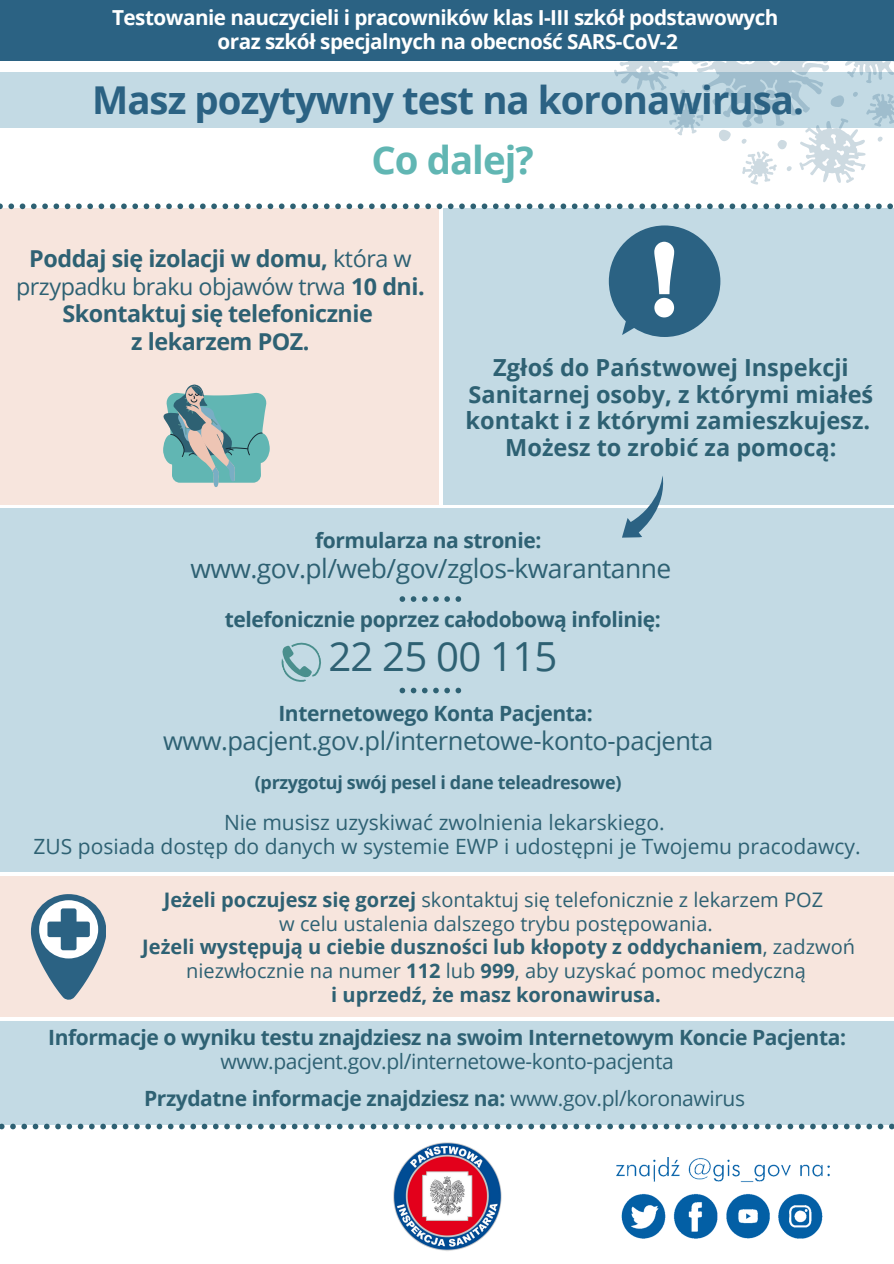
<style>
.page{position:relative;width:894px;height:1264px;background:#fff}
.page>*{position:absolute;margin:0;border:0;box-sizing:border-box;transform-origin:0 0}
.t1{font:40.2px "Open Sans";letter-spacing:-.02em;color:#2e6173}
.t2{font:700 38.4px "Open Sans";letter-spacing:-.025em;color:#2b6283}
.t3{font:700 38.4px "Open Sans";letter-spacing:-.025em;color:#61b6b3}
.t4{font:26.4px "Open Sans";letter-spacing:-.02em;color:#2e6173}
.t5{font:25.5px "Open Sans";letter-spacing:-.02em;color:#2e6173}
.t6{font:700 23.55px/26.4px "Open Sans";color:#2e6173;text-align:center}
.t7{font:700 23.25px/27.8px "Open Sans";letter-spacing:-.02em;color:#2e6173;text-align:center}
.t8{font:700 21px/24.5px "Open Sans";letter-spacing:-.02em;color:#2e6173;text-align:center}
.t9{font:21px "Open Sans";color:#2e6173}
.t10{font:700 20.7px "Open Sans";letter-spacing:-.025em;color:#fff}
.t11{font:700 19.95px/23.5px "Open Sans";color:#2e6173;text-align:center}
.t12{font:19.95px "Open Sans";color:#2e6173}
.t13{font:700 18px "Open Sans";letter-spacing:-.02em;color:#2e6173}
.s1{font-weight:400}
.s2{font-weight:700}
</style>
<div class="page">
<div style="left:0;top:208px;width:438px;height:296px;background:#f7e5dd"></div>
<div style="left:0;top:876px;width:893px;height:140px;background:#f7e5dd"></div>
<div style="left:0;top:1021px;width:893px;height:103px;background:#c3dae4"></div>
<div style="left:0;top:508px;width:893px;height:364px;background:#c3dae4"></div>
<div style="left:442px;top:208px;width:451px;height:296px;background:#c3dae4"></div>
<svg style="left:608px;top:225px;width:112px;height:112px"></svg>
<svg style="left:281px;top:642px;width:40px;height:40px"></svg>
<svg style="left:163px;top:384px;width:107px;height:103px"></svg>
<svg style="left:216px;top:434px;width:7px;height:14px"></svg>
<svg style="left:0;top:60px;width:893px;height:149px"></svg>
<svg style="left:0;top:1123px;width:893px;height:6px"></svg>
<svg style="left:30px;top:894px;width:76px;height:106px"></svg>
<div style="left:0;top:0;width:893px;height:60px;background:#2b6283"></div>
<svg style="left:609px;top:476px;width:67px;height:62px"></svg>
<svg style="left:399px;top:596px;width:62px;height:6px"></svg>
<svg style="left:399px;top:687px;width:62px;height:6px"></svg>
<img style="left:393px;top:1142px;width:109px;height:109px">
<img style="left:616px;top:1157px;width:213px;height:81px">
<p class="t10" style="left:112px;top:3px;width:667px">Testowanie nauczycieli i pracowników klas I-III szkół podstawowych</p>
<p class="t10" style="left:217px;top:27px;width:461px">oraz szkół specjalnych na obecność SARS-CoV-2</p>
<p class="t2" style="left:92px;top:73px;width:713px">Masz pozytywny test na koronawirusa.</p>
<p class="t3" style="left:371px;top:133px;width:164px">Co dalej?</p>
<p class="t7" style="left:16px;top:244px;width:410px">Poddaj się izolacji w domu, <span class="s1">która w przypadku braku objawów trwa</span> 10 dni.<br>Skontaktuj się telefonicznie</p>
<p class="t7" style="left:131px;top:327px;width:180px">z lekarzem POZ.</p>
<p class="t6" style="left:465px;top:354px;width:409px">Zgłoś do Państwowej Inspekcji<br>Sanitarnej osoby, z którymi miałeś kontakt i z którymi zamieszkujesz.</p>
<p class="t6" style="left:505px;top:433px;width:332px">Możesz to zrobić za pomocą:</p>
<p class="t8" style="left:315px;top:527px;width:227px">formularza na stronie:</p>
<p class="t4" style="left:190px;top:550px;width:482px">www.gov.pl/web/gov/zglos-kwarantanne</p>
<p class="t8" style="left:225px;top:606px;width:437px">telefonicznie poprzez całodobową infolinię:</p>
<p class="t1" style="left:328px;top:628px;width:230px">22 25 00 115</p>
<p class="t8" style="left:278px;top:700px;width:316px">Internetowego Konta Pacjenta:</p>
<p class="t5" style="left:163px;top:722px;width:551px">www.pacjent.gov.pl/internetowe-konto-pacjenta</p>
<p class="t13" style="left:255px;top:770px;width:368px">(przygotuj swój pesel i dane teleadresowe)</p>
<p class="t9" style="left:224px;top:807px;width:442px">Nie musisz uzyskiwać zwolnienia lekarskiego.</p>
<p class="t9" style="left:34px;top:831px;width:828px">ZUS posiada dostęp do danych w systemie EWP i udostępni je Twojemu pracodawcy.</p>
<p class="t12" style="left:164px;top:885px;width:660px"><span class="s2">Jeżeli poczujesz się gorzej</span> skontaktuj się telefonicznie z lekarzem POZ</p>
<p class="t12" style="left:279px;top:909px;width:435px">w celu ustalenia dalszego trybu postępowania.</p>
<p class="t11" style="left:142px;top:934px;width:714px">Jeżeli występują u ciebie duszności lub kłopoty z oddychaniem<span class="s1">, zadzwoń niezwłocznie na numer</span> 112 <span class="s1">lub</span> 999<span class="s1">, aby uzyskać pomoc medyczną</span></p>
<p class="t11" style="left:331px;top:982px;width:331px">i uprzedź, że masz koronawirusa.</p>
<p class="t8" style="left:48px;top:1024px;width:799px">Informacje o wyniku testu znajdziesz na swoim Internetowym Koncie Pacjenta: <span class="s1">www.pacjent.gov.pl/internetowe-konto-pacjenta</span></p>
<p class="t8" style="left:144px;top:1085px;width:602px">Przydatne informacje znajdziesz na: <span class="s1">www.gov.pl/koronawirus</span></p>
</div>
